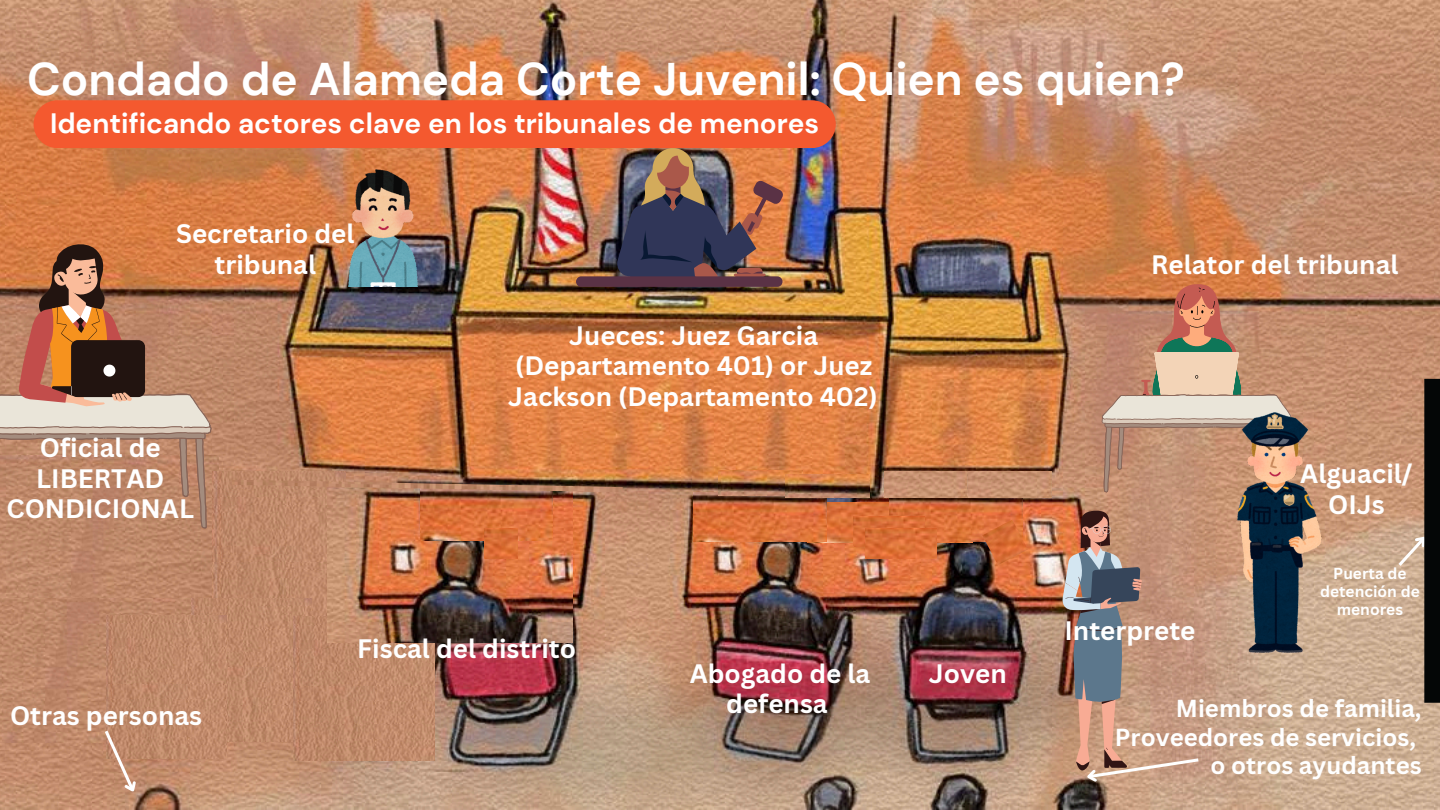
<style>
.page{position:relative;width:1440px;height:810px;background:#fff}
.page>*{position:absolute;margin:0;border:0;box-sizing:border-box;transform-origin:0 0}
.t1{font:700 45.7px "DM Sans";color:#fff}
.t2{font:700 28px "DM Sans";color:#fff}
.t3{font:700 26px/30.8px "Canva Sans";color:#fff;text-align:center}
.t4{font:700 24px/28.5px "Canva Sans";color:#fff;text-align:right}
.t5{font:700 15.5px/18.1px "Canva Sans";color:#fff;text-align:center}
</style>
<div class="page">
<img style="left:0;top:0;width:1440px;height:810px">
<div style="left:34px;top:100px;width:802px;height:48px;background:#f4592f;border-radius:24px"></div>
<img style="left:576px;top:148px;width:208px;height:139px">
<img style="left:0;top:456px;width:219px;height:143px">
<img style="left:0;top:599px;width:191px;height:143px">
<img style="left:212px;top:472px;width:133px;height:145px">
<img style="left:191px;top:598px;width:120px;height:144px">
<img style="left:106px;top:615px;width:120px;height:143px">
<svg style="left:102px;top:727px;width:41px;height:71px;background:#c39275"></svg>
<svg style="left:1102px;top:283px;width:190px;height:210px;background:#c3967b"></svg>
<img style="left:293px;top:617px;width:142px;height:143px">
<img style="left:327px;top:492px;width:246px;height:151px">
<img style="left:345px;top:170px;width:75px;height:117px">
<img style="left:1238px;top:412px;width:83px;height:240px">
<svg style="left:0;top:241px;width:212px;height:287px;background:#b58163"></svg>
<img style="left:807px;top:502px;width:166px;height:40px">
<img style="left:694px;top:492px;width:133px;height:49px">
<img style="left:420px;top:492px;width:133px;height:49px">
<img style="left:890px;top:497px;width:133px;height:44px">
<img style="left:231px;top:480px;width:392px;height:12px">
<img style="left:884px;top:472px;width:167px;height:25px">
<img style="left:718px;top:470px;width:84px;height:26px">
<img style="left:785px;top:475px;width:84px;height:22px">
<img style="left:982px;top:520px;width:46px;height:45px">
<img style="left:853px;top:517px;width:71px;height:30px">
<img style="left:865px;top:529px;width:71px;height:30px">
<img style="left:484px;top:529px;width:34px;height:30px">
<svg style="left:1395px;top:379px;width:45px;height:324px;background:#886e5b"></svg>
<svg style="left:1060px;top:511px;width:142px;height:275px;background:#ae8c7b"></svg>
<p class="t1" style="left:27px;top:50px;width:1159px">Condado de Alameda Corte Juvenil: Quien es quien?</p>
<p class="t2" style="left:50px;top:105px;width:771px">Identificando actores clave en los tribunales de menores</p>
<p class="t3" style="left:176px;top:217px;width:180px">Secretario del tribunal</p>
<p class="t3" style="left:7px;top:431px;width:189px">Oficial de<br>LIBERTAD<br>CONDICIONAL</p>
<p class="t3" style="left:508px;top:319px;width:371px">Jueces: Juez Garcia (Departamento 401) or Juez<br>Jackson (Departamento 402)</p>
<h2 class="t3" style="left:10px;top:700px;width:194px">Otras personas</h2>
<p class="t3" style="left:357px;top:632px;width:220px">Fiscal del distrito</p>
<h2 class="t3" style="left:690px;top:657px;width:182px">Abogado de la defensa</h2>
<p class="t3" style="left:929px;top:657px;width:79px">Joven</p>
<p class="t3" style="left:1151px;top:248px;width:249px">Relator del tribunal</p>
<p class="t3" style="left:1300px;top:457px;width:114px">Alguacil/<br>OIJs</p>
<h2 class="t3" style="left:1064px;top:614px;width:133px">Interprete</h2>
<p class="t5" style="left:1320px;top:564px;width:101px">Puerta de detención de menores</p>
<h2 class="t4" style="left:1115px;top:693px;width:308px">Miembros de familia,<br>Proveedores de servicios, o otros ayudantes</h2>
</div>
